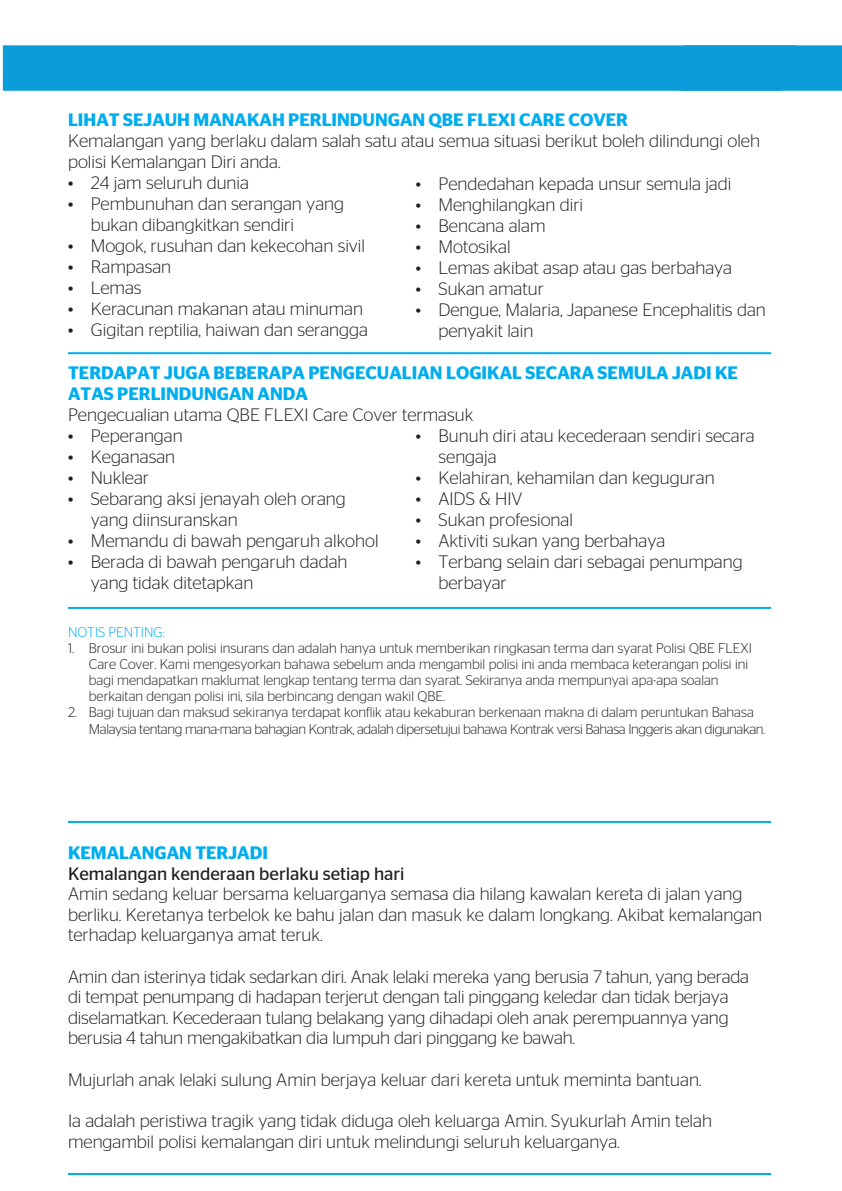
<style>
.page{position:relative;width:842px;height:1191px;background:#fff}
.page>*{position:absolute;margin:0;border:0;box-sizing:border-box;transform-origin:0 0}
.t1{font:300 18px/21px "Stag Sans";color:#231f20}
.t2{font:600 18px/21px "Stag Sans";color:#00adee}
.t3{font:18px "Stag Sans";color:#231f20}
.t4{font:300 14px/16px "Stag Sans";color:#231f20}
.t5{font:300 14px/16px "Stag Sans";letter-spacing:-.025em;color:#231f20}
.t6{font:300 14px "Stag Sans";color:#00adee}
</style>
<div class="page">
<hr style="left:68px;top:821px;width:703px;height:2px;background:#00adee">
<hr style="left:68px;top:352px;width:703px;height:2px;background:#00adee">
<hr style="left:68px;top:607px;width:703px;height:2px;background:#00adee">
<div style="left:3px;top:45px;width:839px;height:46px;background:#099cd8"></div>
<hr style="left:68px;top:1173px;width:703px;height:2px;background:#00adee">
<p class="t2" style="left:68px;top:109px;width:561px">LIHAT SEJAUH MANAKAH PERLINDUNGAN QBE FLEXI CARE COVER</p>
<p class="t1" style="left:68px;top:130px;width:693px">Kemalangan yang berlaku dalam salah satu atau semua situasi berikut boleh dilindungi oleh polisi Kemalangan Diri anda.</p>
<p class="t1" style="left:68px;top:172px;width:182px">• 24 jam seluruh dunia</p>
<p class="t1" style="left:91px;top:193px;width:255px;text-indent:-23px">• Pembunuhan dan serangan yang bukan dibangkitkan sendiri</p>
<p class="t1" style="left:68px;top:235px;width:298px">• Mogok, rusuhan dan kekecohan sivil</p>
<p class="t1" style="left:68px;top:256px;width:105px">• Rampasan</p>
<p class="t1" style="left:68px;top:277px;width:75px">• Lemas</p>
<p class="t1" style="left:68px;top:298px;width:297px">• Keracunan makanan atau minuman</p>
<p class="t1" style="left:68px;top:319px;width:301px">• Gigitan reptilia, haiwan dan serangga</p>
<p class="t2" style="left:68px;top:362px;width:671px">TERDAPAT JUGA BEBERAPA PENGECUALIAN LOGIKAL SECARA SEMULA JADI KE<br>ATAS PERLINDUNGAN ANDA</p>
<p class="t1" style="left:68px;top:404px;width:407px">Pengecualian utama QBE FLEXI Care Cover termasuk</p>
<p class="t1" style="left:68px;top:425px;width:116px">• Peperangan</p>
<p class="t1" style="left:68px;top:446px;width:109px">• Keganasan</p>
<p class="t1" style="left:68px;top:467px;width:83px">• Nuklear</p>
<p class="t1" style="left:91px;top:488px;width:257px;text-indent:-23px">• Sebarang aksi jenayah oleh orang yang diinsuranskan</p>
<p class="t1" style="left:68px;top:530px;width:312px">• Memandu di bawah pengaruh alkohol</p>
<p class="t1" style="left:91px;top:551px;width:258px;text-indent:-23px">• Berada di bawah pengaruh dadah yang tidak ditetapkan</p>
<p class="t1" style="left:416px;top:172px;width:317px">• Pendedahan kepada unsur semula jadi</p>
<p class="t1" style="left:416px;top:193px;width:169px">• Menghilangkan diri</p>
<p class="t1" style="left:416px;top:214px;width:131px">• Bencana alam</p>
<p class="t1" style="left:416px;top:236px;width:96px">• Motosikal</p>
<p class="t1" style="left:416px;top:257px;width:318px">• Lemas akibat asap atau gas berbahaya</p>
<p class="t1" style="left:416px;top:278px;width:130px">• Sukan amatur</p>
<p class="t1" style="left:438px;top:299px;width:329px;text-indent:-23px">• Dengue, Malaria, Japanese Encephalitis dan penyakit lain</p>
<p class="t1" style="left:438px;top:425px;width:318px;text-indent:-23px">• Bunuh diri atau kecederaan sendiri secara sengaja</p>
<p class="t1" style="left:416px;top:467px;width:300px">• Kelahiran, kehamilan dan keguguran</p>
<p class="t1" style="left:416px;top:488px;width:108px">• AIDS &amp; HIV</p>
<p class="t1" style="left:416px;top:509px;width:159px">• Sukan profesional</p>
<p class="t1" style="left:416px;top:530px;width:251px">• Aktiviti sukan yang berbahaya</p>
<p class="t1" style="left:438px;top:551px;width:306px;text-indent:-23px">• Terbang selain dari sebagai penumpang berbayar</p>
<p class="t6" style="left:68px;top:625px;width:98px">NOTIS PENTING:</p>
<p class="t4" style="left:89px;top:640px;width:665px;text-indent:-21px">1. Brosur ini bukan polisi insurans dan adalah hanya untuk memberikan ringkasan terma dan syarat Polisi QBE FLEXI Care Cover. Kami mengesyorkan bahawa sebelum anda mengambil polisi ini anda membaca keterangan polisi ini bagi mendapatkan maklumat lengkap tentang terma dan syarat. Sekiranya anda mempunyai apa-apa soalan berkaitan dengan polisi ini, sila berbincang dengan wakil QBE.</p>
<p class="t5" style="left:89px;top:704px;width:678px;text-indent:-21px">2. Bagi tujuan dan maksud sekiranya terdapat konflik atau kekaburan berkenaan makna di dalam peruntukan Bahasa<br>Malaysia tentang mana-mana bahagian Kontrak, adalah dipersetujui bahawa Kontrak versi Bahasa Inggeris akan digunakan.</p>
<p class="t2" style="left:68px;top:842px;width:201px">KEMALANGAN TERJADI</p>
<p class="t3" style="left:68px;top:863px;width:338px">Kemalangan kenderaan berlaku setiap hari</p>
<p class="t1" style="left:68px;top:883px;width:696px">Amin sedang keluar bersama keluarganya semasa dia hilang kawalan kereta di jalan yang berliku. Keretanya terbelok ke bahu jalan dan masuk ke dalam longkang. Akibat kemalangan terhadap keluarganya amat teruk.</p>
<p class="t1" style="left:68px;top:966px;width:682px">Amin dan isterinya tidak sedarkan diri. Anak lelaki mereka yang berusia 7 tahun, yang berada di tempat penumpang di hadapan terjerut dengan tali pinggang keledar dan tidak berjaya diselamatkan. Kecederaan tulang belakang yang dihadapi oleh anak perempuannya yang berusia 4 tahun mengakibatkan dia lumpuh dari pinggang ke bawah.</p>
<p class="t1" style="left:68px;top:1068px;width:635px">Mujurlah anak lelaki sulung Amin berjaya keluar dari kereta untuk meminta bantuan.</p>
<p class="t1" style="left:68px;top:1110px;width:645px">Ia adalah peristiwa tragik yang tidak diduga oleh keluarga Amin. Syukurlah Amin telah mengambil polisi kemalangan diri untuk melindungi seluruh keluarganya.</p>
</div>
